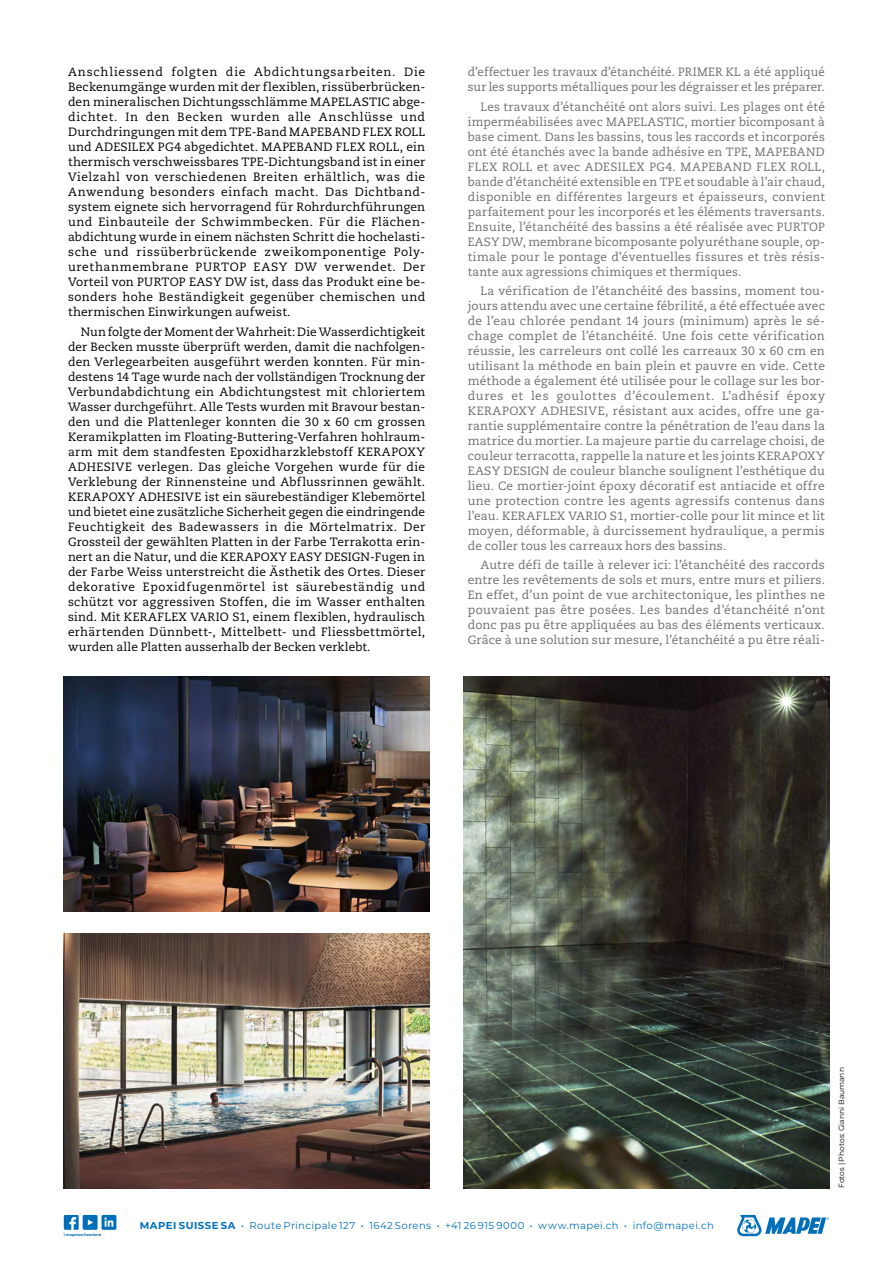
<style>
.page{position:relative;width:893px;height:1263px;background:#fff}
.page>*{position:absolute;margin:0;border:0;box-sizing:border-box;transform-origin:0 0}
.t1{font:12px/15px "Caecilia LT Std";letter-spacing:.01em;color:#706f6f;text-align:justify}
.t2{font:12px/15px "Caecilia LT Std";letter-spacing:.015em;color:#000;text-align:justify}
.t3{font:10.05px "Montserrat";letter-spacing:.035em;color:#006fb9}
.t4{font:7.5px "Montserrat";letter-spacing:.005em;color:#000}
.t5{font:700 3.75px "Montserrat";letter-spacing:.01em;color:#006fb9}
.s1{font-weight:700}
.s2{font-weight:600}
</style>
<div class="page">
<svg style="left:737px;top:1215px;width:92px;height:21px"></svg>
<svg style="left:64px;top:1215px;width:52px;height:15px"></svg>
<img style="left:64px;top:933px;width:365px;height:255px">
<img style="left:463px;top:676px;width:366px;height:512px">
<img style="left:64px;top:676px;width:365px;height:236px">
<p class="t2" style="left:68px;top:65px;width:359px">Anschliessend folgten die Abdichtungsarbeiten. Die Beckenumgänge wurden mit der flexiblen, rissüberbrücken&shy;den mineralischen Dichtungsschlämme MAPELASTIC abge&shy;dichtet. In den Becken wurden alle Anschlüsse und Durchdringungen mit dem TPE-Band MAPEBAND FLEX ROLL und ADESILEX PG4 abgedichtet. MAPEBAND FLEX ROLL, ein thermisch verschweissbares TPE-Dichtungsband ist in einer Vielzahl von verschiedenen Breiten erhältlich, was die Anwendung besonders einfach macht. Das Dichtband&shy;system eignete sich hervorragend für Rohrdurchführungen und Einbauteile der Schwimmbecken. Für die Flächen&shy;abdichtung wurde in einem nächsten Schritt die hochelasti&shy;sche und rissüberbrückende zweikomponentige Poly&shy;urethanmembrane PURTOP EASY DW verwendet. Der Vorteil von PURTOP EASY DW ist, dass das Produkt eine be&shy;sonders hohe Beständigkeit gegenüber chemischen und thermischen Einwirkungen aufweist.</p>
<p class="t2" style="left:68px;top:324px;width:359px;text-indent:13px">Nun folgte der Moment der Wahrheit: Die Wasserdichtigkeit der Becken musste überprüft werden, damit die nachfolgen&shy;den Verlegearbeiten ausgeführt werden konnten. Für min&shy;destens 14 Tage wurde nach der vollständigen Trocknung der Verbundabdichtung ein Abdichtungstest mit chloriertem Wasser durchgeführt. Alle Tests wurden mit Bravour bestan&shy;den und die Plattenleger konnten die 30 x 60 cm grossen Keramikplatten im Floating-Buttering-Verfahren hohlraum&shy;arm mit dem standfesten Epoxidharzklebstoff KERAPOXY ADHESIVE verlegen. Das gleiche Vorgehen wurde für die Verklebung der Rinnensteine und Abflussrinnen gewählt.<br>KERAPOXY ADHESIVE ist ein säurebeständiger Klebemörtel und bietet eine zusätzliche Sicherheit gegen die eindringende Feuchtigkeit des Badewassers in die Mörtelmatrix. Der Grossteil der gewählten Platten in der Farbe Terrakotta erin&shy;nert an die Natur, und die KERAPOXY EASY DESIGN-Fugen in der Farbe Weiss unterstreicht die Ästhetik des Ortes. Dieser dekorative Epoxidfugenmörtel ist säurebeständig und schützt vor aggressiven Stoffen, die im Wasser enthalten sind. Mit KERAFLEX VARIO S1, einem flexiblen, hydraulisch erhärtenden Dünnbett-, Mittelbett- und Fliessbettmörtel, wurden alle Platten ausserhalb der Becken verklebt.</p>
<p class="t1" style="left:468px;top:65px;width:359px">d’effectuer les travaux d’étanchéité. PRIMER KL a été appliqué sur les supports métalliques pour les dégraisser et les préparer.</p>
<p class="t1" style="left:468px;top:99px;width:359px;text-indent:13px">Les travaux d’étanchéité ont alors suivi. Les plages ont été imperméabilisées avec MAPELASTIC, mortier bicomposant à base ciment. Dans les bassins, tous les raccords et incorporés ont été étanchés avec la bande adhésive en TPE, MAPEBAND FLEX ROLL et avec ADESILEX PG4. MAPEBAND FLEX ROLL, bande d’étanchéité extensible en TPE et soudable à l’air chaud, disponible en différentes largeurs et épaisseurs, convient parfaitement pour les incorporés et les éléments traversants.<br>Ensuite, l’étanchéité des bassins a été réalisée avec PURTOP EASY DW, membrane bicomposante polyuréthane souple, op&shy;timale pour le pontage d’éventuelles fissures et très résis&shy;tante aux agressions chimiques et thermiques.</p>
<p class="t1" style="left:468px;top:283px;width:359px;text-indent:13px">La vérification de l’étanchéité des bassins, moment tou&shy;jours attendu avec une certaine fébrilité, a été effectuée avec de l’eau chlorée pendant 14 jours (minimum) après le sé&shy;chage complet de l’étanchéité. Une fois cette vérification réussie, les carreleurs ont collé les carreaux 30 x 60 cm en utilisant la méthode en bain plein et pauvre en vide. Cette méthode a également été utilisée pour le collage sur les bor&shy;dures et les goulottes d’écoulement. L’adhésif époxy KERAPOXY ADHESIVE, résistant aux acides, offre une ga&shy;rantie supplémentaire contre la pénétration de l’eau dans la matrice du mortier. La majeure partie du carrelage choisi, de couleur terracotta, rappelle la nature et les joints KERAPOXY EASY DESIGN de couleur blanche soulignent l’esthétique du lieu. Ce mortier-joint époxy décoratif est antiacide et offre une protection contre les agents agressifs contenus dans l’eau. KERAFLEX VARIO S1, mortier-colle pour lit mince et lit moyen, déformable, à durcissement hydraulique, a permis de coller tous les carreaux hors des bassins.</p>
<p class="t1" style="left:468px;top:558px;width:359px;text-indent:13px">Autre défi de taille à relever ici: l’étanchéité des raccords entre les revêtements de sols et murs, entre murs et piliers.<br>En effet, d’un point de vue architectonique, les plinthes ne pouvaient pas être posées. Les bandes d’étanchéité n’ont donc pas pu être appliquées au bas des éléments verticaux.<br>Grâce à une solution sur mesure, l’étanchéité a pu être réali-</p>
<p class="t5" style="left:64px;top:1232px;width:39px">\ mapeiswitzerland</p>
<p class="t3" style="left:140px;top:1218px;width:576px"><span class="s1">MAPEI SUISSE SA</span> <span class="s2">·</span> Route Principale 127 <span class="s2">·</span> 1642 Sorens <span class="s2">·</span> +41 26 915 9000 <span class="s2">·</span> www.mapei.ch <span class="s2">·</span> info@mapei.ch</p>
<p class="t4" style="left:836px;top:1188px;width:122px;rotate:-90deg">Fotos | Photos: Gianni Baumann</p>
</div>
